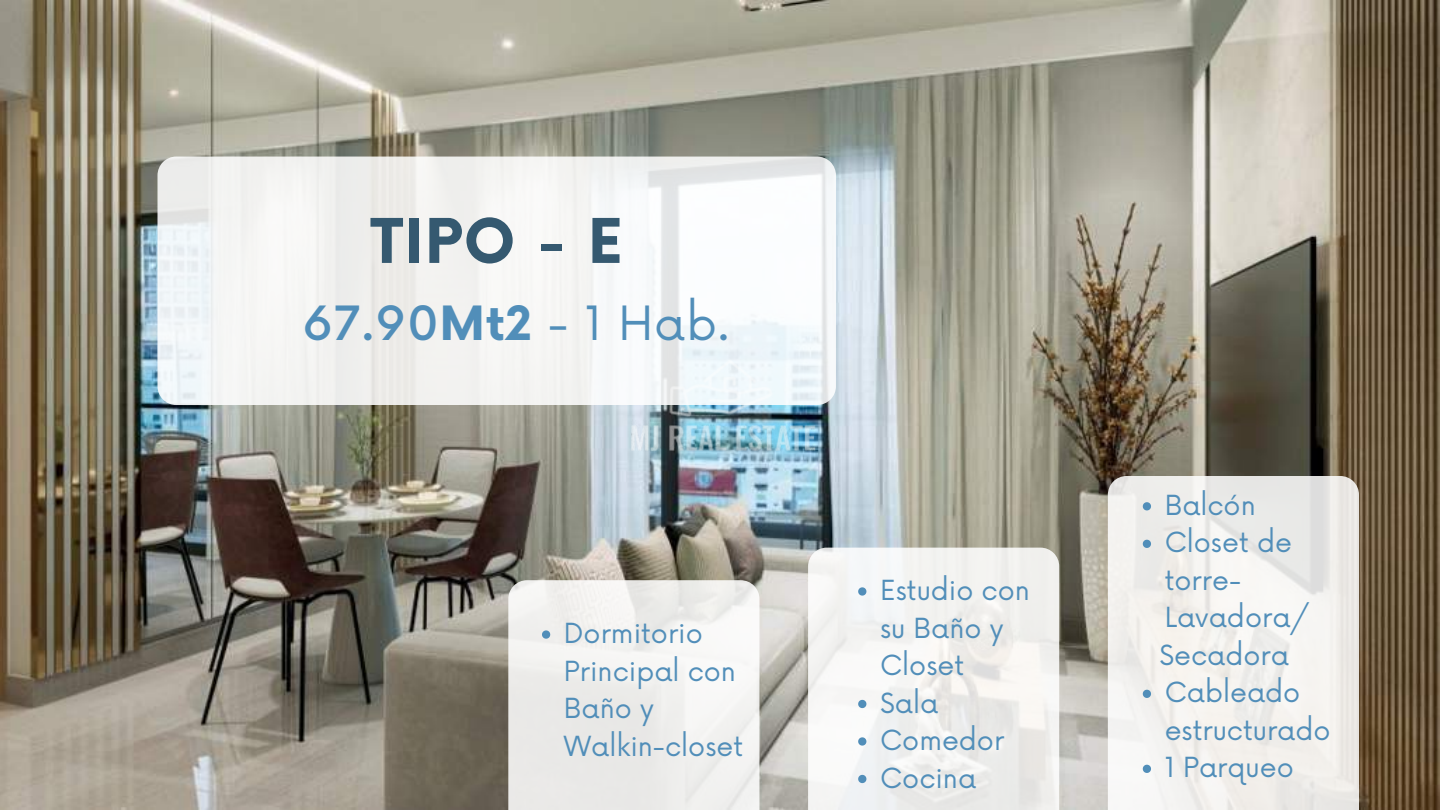
<style>
.page{position:relative;width:1440px;height:810px;background:#fff}
.page>*{position:absolute;margin:0;border:0;box-sizing:border-box;transform-origin:0 0}
.t1{font:700 60px "Now";color:#355970}
.t2{font:46px "Now";color:#518eb9}
.t3{font:27px/37.5px "Now";color:#518eb9}
.s1{font-weight:500}
.s2{font-weight:700}
</style>
<div class="page">
<img style="left:0;top:0;width:1440px;height:810px">
<img style="left:625px;top:405px;width:190px;height:51px">
<svg style="left:158px;top:157px;width:678px;height:248px;fill:#f3f5f4"></svg>
<div style="left:508px;top:580px;width:251px;height:230px;background:#efeeec"></div>
<div style="left:808px;top:548px;width:251px;height:262px;background:linear-gradient(to right,#f6f6f6,#edece9)"></div>
<div style="left:1108px;top:476px;width:251px;height:334px;background:#f2f0ec"></div>
<svg style="left:542px;top:630px;width:8px;height:9px"></svg>
<svg style="left:858px;top:587px;width:8px;height:9px"></svg>
<svg style="left:858px;top:700px;width:8px;height:8px"></svg>
<svg style="left:858px;top:737px;width:8px;height:9px"></svg>
<svg style="left:858px;top:775px;width:8px;height:8px"></svg>
<svg style="left:1143px;top:502px;width:8px;height:8px"></svg>
<svg style="left:1143px;top:540px;width:8px;height:8px"></svg>
<svg style="left:1143px;top:690px;width:8px;height:8px"></svg>
<svg style="left:1143px;top:765px;width:8px;height:8px"></svg>
<h1 class="t1" style="left:371px;top:209px;width:253px">TIPO - E</h1>
<h2 class="t2" style="left:302px;top:297px;width:428px"><span class="s1">67.90</span><span class="s2">Mt2</span> - 1 Hab.</h2>
<p class="t3" style="left:564px;top:616px;width:181px">Dormitorio<br>Principal con<br>Baño y<br>Walkin-closet</p>
<p class="t3" style="left:880px;top:573px;width:151px">Estudio con su Baño y<br>Closet<br>Sala<br>Comedor<br>Cocina</p>
<p class="t3" style="left:1159px;top:488px;width:173px">Balcón<br>Closet de torre-<br>Lavadora/<br>Secadora<br>Cableado estructurado<br>1 Parqueo</p>
</div>
